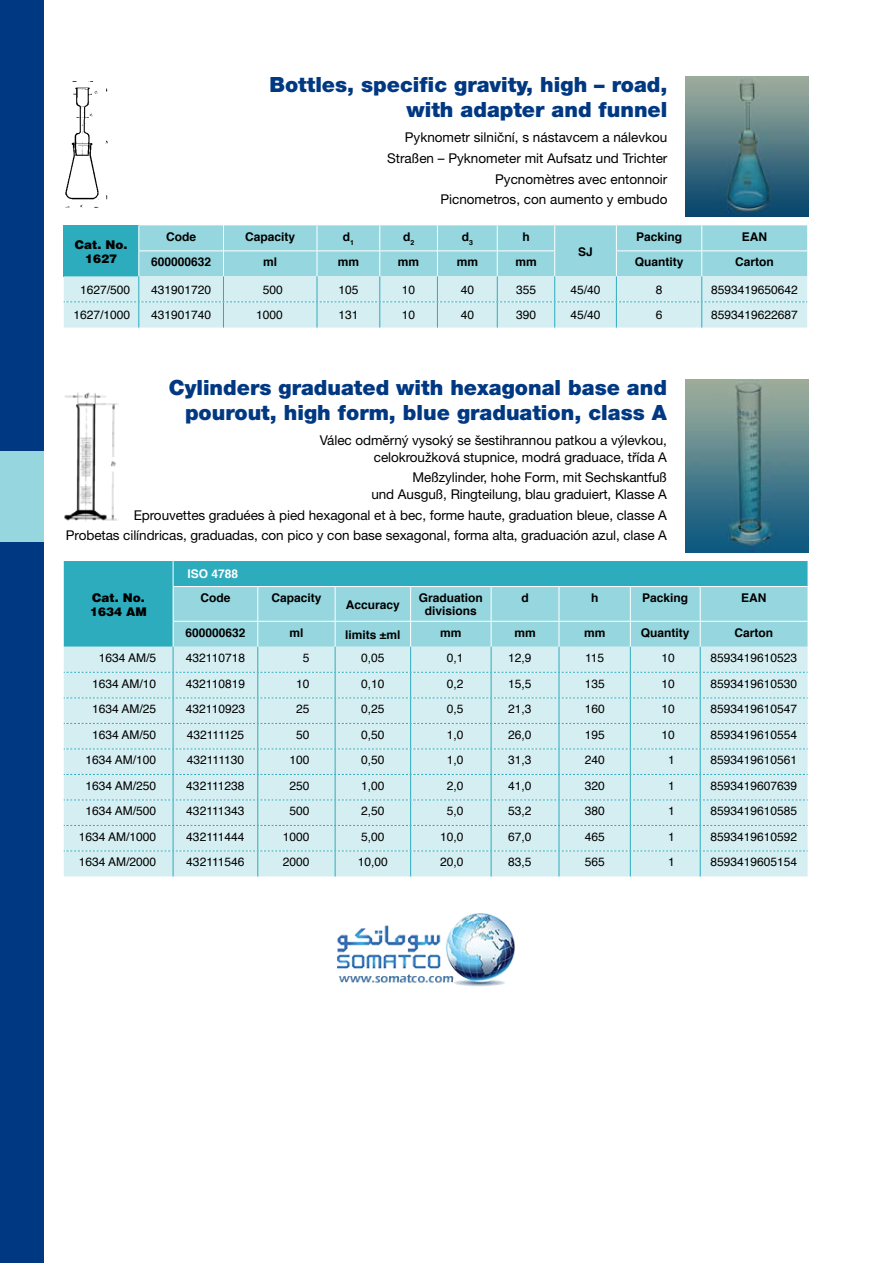
<style>
.page{position:relative;width:893px;height:1263px;background:#fff}
.page>*{position:absolute;margin:0;border:0;box-sizing:border-box;transform-origin:0 0}
.t1{font:900 21px/25.2px "Helvetica Neue CE";color:#003882;text-align:right}
.t2{font:13.5px/20.7px "Helvetica Neue CE";letter-spacing:-.005em;color:#000;text-align:right}
.t3{font:12px "Helvetica";color:#000}
.t4{font:700 12px/13.5px "Helvetica";color:#000;text-align:center}
.t5{font:900 12px/13.5px "Helvetica";color:#000;text-align:center}
.t6{font:700 12px/23.4px "Helvetica";color:#fff;text-align:center}
.s1{color:#000}
</style>
<div class="page">
<div style="left:0;top:0;width:43px;height:1263px;background:#003882"></div>
<div style="left:0;top:451px;width:43px;height:90px;background:#96d6df"></div>
<img style="left:64px;top:392px;width:54px;height:129px">
<svg style="left:64px;top:225px;width:743px;height:103px;background:#b0e0e6"></svg>
<img style="left:65px;top:81px;width:43px;height:127px">
<img style="left:685px;top:77px;width:123px;height:140px">
<img style="left:685px;top:379px;width:123px;height:173px">
<svg style="left:64px;top:561px;width:743px;height:315px;background:#b6e2e8"></svg>
<img style="left:337px;top:913px;width:178px;height:74px">
<p class="t5" style="left:75px;top:238px;width:54px">Cat. No.<br>1627</p>
<p class="t1" style="left:269px;top:73px;width:399px">Bottles, specific gravity, high – road, with adapter and funnel</p>
<p class="t2" style="left:387px;top:127px;width:282px">Pyknometr silniční, s nástavcem a nálevkou Straßen – Pyknometer mit Aufsatz und Trichter Pycnomètres avec entonnoir<br>Picnometros, con aumento y embudo</p>
<p class="t4" style="left:166px;top:229px;width:31px">Code</p>
<p class="t4" style="left:245px;top:229px;width:52px">Capacity</p>
<p class="t4" style="left:343px;top:229px;width:13px">d<sub>1</sub></p>
<p class="t4" style="left:403px;top:229px;width:13px">d<sub>2</sub></p>
<p class="t4" style="left:462px;top:229px;width:13px">d<sub>3</sub></p>
<p class="t4" style="left:522px;top:229px;width:9px">h</p>
<p class="t4" style="left:636px;top:229px;width:48px">Packing</p>
<p class="t4" style="left:742px;top:229px;width:27px">EAN</p>
<p class="t4" style="left:578px;top:244px;width:16px">SJ</p>
<p class="t4" style="left:151px;top:254px;width:62px">600000632</p>
<p class="t4" style="left:263px;top:254px;width:16px">ml</p>
<p class="t4" style="left:338px;top:254px;width:23px">mm</p>
<p class="t4" style="left:398px;top:254px;width:23px">mm</p>
<p class="t4" style="left:457px;top:254px;width:23px">mm</p>
<p class="t4" style="left:515px;top:254px;width:23px">mm</p>
<p class="t4" style="left:635px;top:254px;width:50px">Quantity</p>
<p class="t4" style="left:735px;top:254px;width:40px">Carton</p>
<p class="t3" style="left:80px;top:279px;width:52px">1627/500</p>
<p class="t3" style="left:151px;top:279px;width:62px">431901720</p>
<p class="t3" style="left:263px;top:279px;width:22px">500</p>
<p class="t3" style="left:338px;top:279px;width:22px">105</p>
<p class="t3" style="left:402px;top:279px;width:15px">10</p>
<p class="t3" style="left:461px;top:279px;width:15px">40</p>
<p class="t3" style="left:516px;top:279px;width:22px">355</p>
<p class="t3" style="left:571px;top:279px;width:32px">45/40</p>
<p class="t3" style="left:656px;top:279px;width:8px">8</p>
<p class="t3" style="left:711px;top:279px;width:88px">8593419650642</p>
<p class="t3" style="left:74px;top:305px;width:58px">1627/1000</p>
<p class="t3" style="left:151px;top:305px;width:62px">431901740</p>
<p class="t3" style="left:256px;top:305px;width:28px">1000</p>
<p class="t3" style="left:338px;top:305px;width:22px">131</p>
<p class="t3" style="left:402px;top:305px;width:15px">10</p>
<p class="t3" style="left:461px;top:305px;width:15px">40</p>
<p class="t3" style="left:516px;top:305px;width:22px">390</p>
<p class="t3" style="left:571px;top:305px;width:32px">45/40</p>
<p class="t3" style="left:656px;top:305px;width:8px">6</p>
<p class="t3" style="left:711px;top:305px;width:88px">8593419622687</p>
<p class="t1" style="left:169px;top:375px;width:500px">Cylinders graduated with hexagonal base and pourout, high form, blue graduation, class A</p>
<p class="t2" style="left:320px;top:432px;width:349px;line-height:16.5px">Válec odměrný vysoký se šestihrannou patkou a výlevkou, celokroužková stupnice, modrá graduace, třída A</p>
<p class="t2" style="left:371px;top:469px;width:297px;line-height:16.5px">Meßzylinder, hohe Form, mit Sechskantfuß<br>und Ausguß, Ringteilung, blau graduiert, Klasse A</p>
<p class="t2" style="left:66px;top:504px;width:603px">Eprouvettes graduées à pied hexagonal et à bec, forme haute, graduation bleue, classe A<br>Probetas cilíndricas, graduadas, con pico y con base sexagonal, forma alta, graduación azul, clase A</p>
<p class="t5" style="left:90px;top:591px;width:58px;text-align:left">Cat. No.<br>1634 AM</p>
<p class="t6" style="left:188px;top:562px;width:52px">ISO 4788<br><span class="s1">Code</span></p>
<p class="t4" style="left:271px;top:590px;width:52px">Capacity</p>
<p class="t4" style="left:346px;top:597px;width:56px">Accuracy</p>
<p class="t4" style="left:419px;top:590px;width:66px">Graduation divisions</p>
<p class="t4" style="left:521px;top:590px;width:9px">d</p>
<p class="t4" style="left:591px;top:590px;width:9px">h</p>
<p class="t4" style="left:642px;top:590px;width:48px">Packing</p>
<p class="t4" style="left:741px;top:590px;width:27px">EAN</p>
<p class="t4" style="left:185px;top:625px;width:62px">600000632</p>
<p class="t4" style="left:289px;top:625px;width:16px">ml</p>
<p class="t4" style="left:345px;top:627px;width:57px">limits ±ml</p>
<p class="t4" style="left:440px;top:625px;width:23px">mm</p>
<p class="t4" style="left:514px;top:625px;width:23px">mm</p>
<p class="t4" style="left:584px;top:625px;width:23px">mm</p>
<p class="t4" style="left:641px;top:625px;width:50px">Quantity</p>
<p class="t4" style="left:734px;top:625px;width:40px">Carton</p>
<p class="t3" style="left:99px;top:647px;width:59px">1634 AM/5</p>
<p class="t3" style="left:186px;top:647px;width:61px">432110718</p>
<p class="t3" style="left:303px;top:647px;width:8px">5</p>
<p class="t3" style="left:361px;top:647px;width:25px">0,05</p>
<p class="t3" style="left:447px;top:647px;width:18px">0,1</p>
<p class="t3" style="left:508px;top:647px;width:25px">12,9</p>
<p class="t3" style="left:585px;top:647px;width:21px">115</p>
<p class="t3" style="left:661px;top:647px;width:15px">10</p>
<p class="t3" style="left:710px;top:647px;width:88px">8593419610523</p>
<p class="t3" style="left:92px;top:673px;width:66px">1634 AM/10</p>
<p class="t3" style="left:186px;top:673px;width:61px">432110819</p>
<p class="t3" style="left:296px;top:673px;width:15px">10</p>
<p class="t3" style="left:361px;top:673px;width:25px">0,10</p>
<p class="t3" style="left:447px;top:673px;width:18px">0,2</p>
<p class="t3" style="left:508px;top:673px;width:25px">15,5</p>
<p class="t3" style="left:585px;top:673px;width:22px">135</p>
<p class="t3" style="left:661px;top:673px;width:15px">10</p>
<p class="t3" style="left:710px;top:673px;width:88px">8593419610530</p>
<p class="t3" style="left:92px;top:699px;width:66px">1634 AM/25</p>
<p class="t3" style="left:186px;top:699px;width:61px">432110923</p>
<p class="t3" style="left:296px;top:699px;width:15px">25</p>
<p class="t3" style="left:361px;top:699px;width:25px">0,25</p>
<p class="t3" style="left:447px;top:699px;width:18px">0,5</p>
<p class="t3" style="left:508px;top:699px;width:25px">21,3</p>
<p class="t3" style="left:585px;top:699px;width:22px">160</p>
<p class="t3" style="left:661px;top:699px;width:15px">10</p>
<p class="t3" style="left:710px;top:699px;width:88px">8593419610547</p>
<p class="t3" style="left:92px;top:724px;width:66px">1634 AM/50</p>
<p class="t3" style="left:187px;top:724px;width:59px">432111125</p>
<p class="t3" style="left:296px;top:724px;width:15px">50</p>
<p class="t3" style="left:361px;top:724px;width:25px">0,50</p>
<p class="t3" style="left:447px;top:724px;width:18px">1,0</p>
<p class="t3" style="left:508px;top:724px;width:25px">26,0</p>
<p class="t3" style="left:585px;top:724px;width:22px">195</p>
<p class="t3" style="left:661px;top:724px;width:15px">10</p>
<p class="t3" style="left:710px;top:724px;width:88px">8593419610554</p>
<p class="t3" style="left:85px;top:750px;width:72px">1634 AM/100</p>
<p class="t3" style="left:187px;top:750px;width:59px">432111130</p>
<p class="t3" style="left:290px;top:750px;width:22px">100</p>
<p class="t3" style="left:361px;top:750px;width:25px">0,50</p>
<p class="t3" style="left:447px;top:750px;width:18px">1,0</p>
<p class="t3" style="left:508px;top:750px;width:25px">31,3</p>
<p class="t3" style="left:585px;top:750px;width:22px">240</p>
<p class="t3" style="left:668px;top:750px;width:8px">1</p>
<p class="t3" style="left:710px;top:750px;width:88px">8593419610561</p>
<p class="t3" style="left:85px;top:775px;width:72px">1634 AM/250</p>
<p class="t3" style="left:186px;top:775px;width:60px">432111238</p>
<p class="t3" style="left:290px;top:775px;width:22px">250</p>
<p class="t3" style="left:361px;top:775px;width:25px">1,00</p>
<p class="t3" style="left:447px;top:775px;width:18px">2,0</p>
<p class="t3" style="left:508px;top:775px;width:25px">41,0</p>
<p class="t3" style="left:585px;top:775px;width:22px">320</p>
<p class="t3" style="left:668px;top:775px;width:8px">1</p>
<p class="t3" style="left:710px;top:775px;width:88px">8593419607639</p>
<p class="t3" style="left:85px;top:801px;width:72px">1634 AM/500</p>
<p class="t3" style="left:186px;top:801px;width:60px">432111343</p>
<p class="t3" style="left:290px;top:801px;width:22px">500</p>
<p class="t3" style="left:361px;top:801px;width:25px">2,50</p>
<p class="t3" style="left:447px;top:801px;width:18px">5,0</p>
<p class="t3" style="left:508px;top:801px;width:25px">53,2</p>
<p class="t3" style="left:585px;top:801px;width:22px">380</p>
<p class="t3" style="left:668px;top:801px;width:8px">1</p>
<p class="t3" style="left:710px;top:801px;width:88px">8593419610585</p>
<p class="t3" style="left:79px;top:826px;width:79px">1634 AM/1000</p>
<p class="t3" style="left:186px;top:826px;width:60px">432111444</p>
<p class="t3" style="left:283px;top:826px;width:28px">1000</p>
<p class="t3" style="left:361px;top:826px;width:25px">5,00</p>
<p class="t3" style="left:440px;top:826px;width:25px">10,0</p>
<p class="t3" style="left:508px;top:826px;width:25px">67,0</p>
<p class="t3" style="left:585px;top:826px;width:22px">465</p>
<p class="t3" style="left:668px;top:826px;width:8px">1</p>
<p class="t3" style="left:710px;top:826px;width:88px">8593419610592</p>
<p class="t3" style="left:79px;top:852px;width:79px">1634 AM/2000</p>
<p class="t3" style="left:186px;top:852px;width:60px">432111546</p>
<p class="t3" style="left:283px;top:852px;width:28px">2000</p>
<p class="t3" style="left:358px;top:852px;width:32px">10,00</p>
<p class="t3" style="left:440px;top:852px;width:25px">20,0</p>
<p class="t3" style="left:508px;top:852px;width:25px">83,5</p>
<p class="t3" style="left:585px;top:852px;width:22px">565</p>
<p class="t3" style="left:668px;top:852px;width:8px">1</p>
<p class="t3" style="left:710px;top:852px;width:88px">8593419605154</p>
</div>
